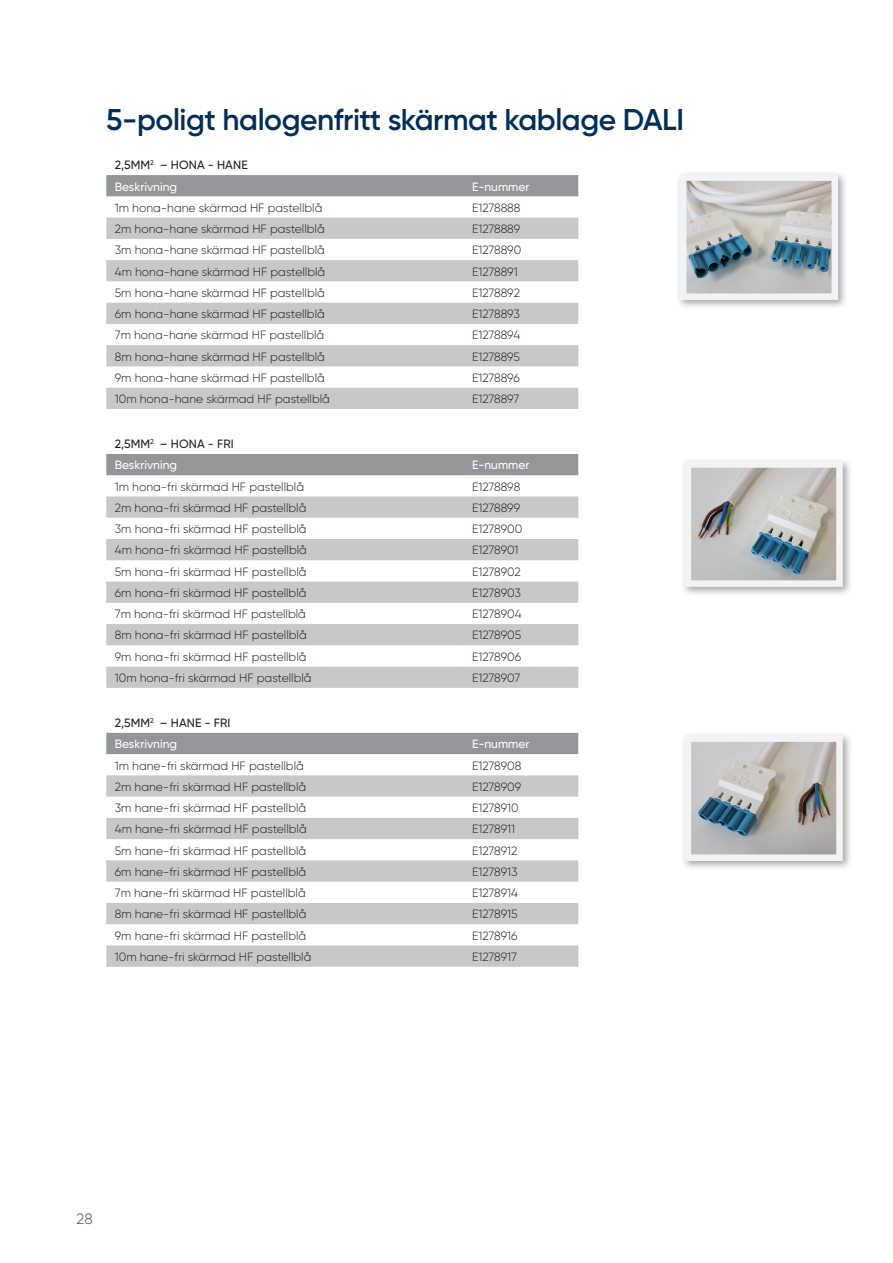
<style>
.page{position:relative;width:893px;height:1263px;background:#fff}
.page>*{position:absolute;margin:0;border:0;box-sizing:border-box;transform-origin:0 0}
.Enequi_Rubrik_Röd{font:600 30px "Gilroy";letter-spacing:-.015em;color:#002f57}
.t1{font:300 15px "Gilroy";color:#4b4c4d}
.t2{font:300 12px "Gilroy";color:#231f20}
.t3{font:500 12px "Gilroy";color:#fff}
.t4{font:500 12px "Gilroy";letter-spacing:.01em;color:#231f20}
</style>
<div class="page">
<div style="left:106px;top:175px;width:472px;height:21px;background:#939598"></div>
<svg style="left:106px;top:218px;width:472px;height:191px;fill:#c7c8ca"></svg>
<div style="left:106px;top:454px;width:472px;height:21px;background:#939598"></div>
<svg style="left:106px;top:496px;width:472px;height:192px;fill:#c7c8ca"></svg>
<div style="left:106px;top:733px;width:472px;height:21px;background:#939598"></div>
<svg style="left:106px;top:775px;width:472px;height:192px;fill:#c7c8ca"></svg>
<div style="left:676px;top:171px;width:172px;height:139px;background:#231f20;opacity:.4"></div>
<img style="left:688px;top:182px;width:142px;height:110px">
<div style="left:680px;top:174px;width:158px;height:126px;border:7px solid #f2f3f4"></div>
<div style="left:681px;top:457px;width:172px;height:140px;background:#231f20;opacity:.4"></div>
<img style="left:693px;top:469px;width:142px;height:110px">
<div style="left:685px;top:461px;width:158px;height:126px;border:7px solid #f2f3f4"></div>
<div style="left:681px;top:731px;width:172px;height:140px;background:#231f20;opacity:.4"></div>
<img style="left:693px;top:743px;width:142px;height:110px">
<div style="left:685px;top:735px;width:158px;height:126px;border:7px solid #f2f3f4"></div>
<p class="Enequi_Rubrik_Röd" style="left:106px;top:101px;width:579px">5-poligt halogenfritt skärmat kablage DALI</p>
<p class="t4" style="left:115px;top:157px;width:134px">2,5MM<sup>2</sup> – HONA - HANE</p>
<p class="t3" style="left:115px;top:179px;width:64px">Beskrivning</p>
<p class="t3" style="left:472px;top:179px;width:59px">E-nummer</p>
<p class="t2" style="left:115px;top:200px;width:209px">1m hona-hane skärmad HF pastellblå</p>
<p class="t2" style="left:472px;top:200px;width:50px">E1278888</p>
<p class="t2" style="left:115px;top:221px;width:211px">2m hona-hane skärmad HF pastellblå</p>
<p class="t2" style="left:472px;top:221px;width:50px">E1278889</p>
<p class="t2" style="left:115px;top:243px;width:212px">3m hona-hane skärmad HF pastellblå</p>
<p class="t2" style="left:472px;top:243px;width:51px">E1278890</p>
<p class="t2" style="left:115px;top:264px;width:212px">4m hona-hane skärmad HF pastellblå</p>
<p class="t2" style="left:472px;top:264px;width:47px">E1278891</p>
<p class="t2" style="left:115px;top:285px;width:212px">5m hona-hane skärmad HF pastellblå</p>
<p class="t2" style="left:472px;top:285px;width:50px">E1278892</p>
<p class="t2" style="left:115px;top:307px;width:212px">6m hona-hane skärmad HF pastellblå</p>
<p class="t2" style="left:472px;top:307px;width:49px">E1278893</p>
<p class="t2" style="left:115px;top:328px;width:211px">7m hona-hane skärmad HF pastellblå</p>
<p class="t2" style="left:472px;top:328px;width:50px">E1278894</p>
<p class="t2" style="left:115px;top:349px;width:212px">8m hona-hane skärmad HF pastellblå</p>
<p class="t2" style="left:472px;top:349px;width:49px">E1278895</p>
<p class="t2" style="left:115px;top:370px;width:212px">9m hona-hane skärmad HF pastellblå</p>
<p class="t2" style="left:472px;top:370px;width:49px">E1278896</p>
<p class="t2" style="left:115px;top:392px;width:217px">10m hona-hane skärmad HF pastellblå</p>
<p class="t2" style="left:472px;top:392px;width:49px">E1278897</p>
<p class="t4" style="left:115px;top:436px;width:120px">2,5MM<sup>2</sup> – HONA - FRI</p>
<p class="t3" style="left:115px;top:458px;width:64px">Beskrivning</p>
<p class="t3" style="left:472px;top:458px;width:59px">E-nummer</p>
<p class="t2" style="left:115px;top:479px;width:191px">1m hona-fri skärmad HF pastellblå</p>
<p class="t2" style="left:472px;top:479px;width:50px">E1278898</p>
<p class="t2" style="left:115px;top:500px;width:193px">2m hona-fri skärmad HF pastellblå</p>
<p class="t2" style="left:472px;top:500px;width:50px">E1278899</p>
<p class="t2" style="left:115px;top:522px;width:193px">3m hona-fri skärmad HF pastellblå</p>
<p class="t2" style="left:472px;top:522px;width:52px">E1278900</p>
<p class="t2" style="left:115px;top:543px;width:194px">4m hona-fri skärmad HF pastellblå</p>
<p class="t2" style="left:472px;top:543px;width:48px">E1278901</p>
<p class="t2" style="left:115px;top:564px;width:193px">5m hona-fri skärmad HF pastellblå</p>
<p class="t2" style="left:472px;top:564px;width:50px">E1278902</p>
<p class="t2" style="left:115px;top:585px;width:193px">6m hona-fri skärmad HF pastellblå</p>
<p class="t2" style="left:472px;top:585px;width:50px">E1278903</p>
<p class="t2" style="left:115px;top:607px;width:193px">7m hona-fri skärmad HF pastellblå</p>
<p class="t2" style="left:472px;top:607px;width:51px">E1278904</p>
<p class="t2" style="left:115px;top:628px;width:193px">8m hona-fri skärmad HF pastellblå</p>
<p class="t2" style="left:472px;top:628px;width:51px">E1278905</p>
<p class="t2" style="left:115px;top:649px;width:193px">9m hona-fri skärmad HF pastellblå</p>
<p class="t2" style="left:472px;top:649px;width:51px">E1278906</p>
<p class="t2" style="left:115px;top:670px;width:198px">10m hona-fri skärmad HF pastellblå</p>
<p class="t2" style="left:472px;top:670px;width:50px">E1278907</p>
<p class="t4" style="left:115px;top:715px;width:117px">2,5MM<sup>2</sup> – HANE - FRI</p>
<p class="t3" style="left:115px;top:737px;width:64px">Beskrivning</p>
<p class="t3" style="left:472px;top:737px;width:59px">E-nummer</p>
<p class="t2" style="left:115px;top:758px;width:191px">1m hane-fri skärmad HF pastellblå</p>
<p class="t2" style="left:472px;top:758px;width:51px">E1278908</p>
<p class="t2" style="left:115px;top:779px;width:193px">2m hane-fri skärmad HF pastellblå</p>
<p class="t2" style="left:472px;top:779px;width:51px">E1278909</p>
<p class="t2" style="left:115px;top:800px;width:193px">3m hane-fri skärmad HF pastellblå</p>
<p class="t2" style="left:472px;top:800px;width:48px">E1278910</p>
<p class="t2" style="left:115px;top:822px;width:193px">4m hane-fri skärmad HF pastellblå</p>
<p class="t2" style="left:472px;top:822px;width:45px">E1278911</p>
<p class="t2" style="left:115px;top:843px;width:193px">5m hane-fri skärmad HF pastellblå</p>
<p class="t2" style="left:472px;top:843px;width:47px">E1278912</p>
<p class="t2" style="left:115px;top:864px;width:193px">6m hane-fri skärmad HF pastellblå</p>
<p class="t2" style="left:472px;top:864px;width:47px">E1278913</p>
<p class="t2" style="left:115px;top:885px;width:192px">7m hane-fri skärmad HF pastellblå</p>
<p class="t2" style="left:472px;top:885px;width:47px">E1278914</p>
<p class="t2" style="left:115px;top:907px;width:193px">8m hane-fri skärmad HF pastellblå</p>
<p class="t2" style="left:472px;top:907px;width:47px">E1278915</p>
<p class="t2" style="left:115px;top:928px;width:193px">9m hane-fri skärmad HF pastellblå</p>
<p class="t2" style="left:472px;top:928px;width:47px">E1278916</p>
<p class="t2" style="left:115px;top:949px;width:198px">10m hane-fri skärmad HF pastellblå</p>
<p class="t2" style="left:472px;top:949px;width:46px">E1278917</p>
<p class="t1" style="left:77px;top:1209px;width:18px">28</p>
</div>
